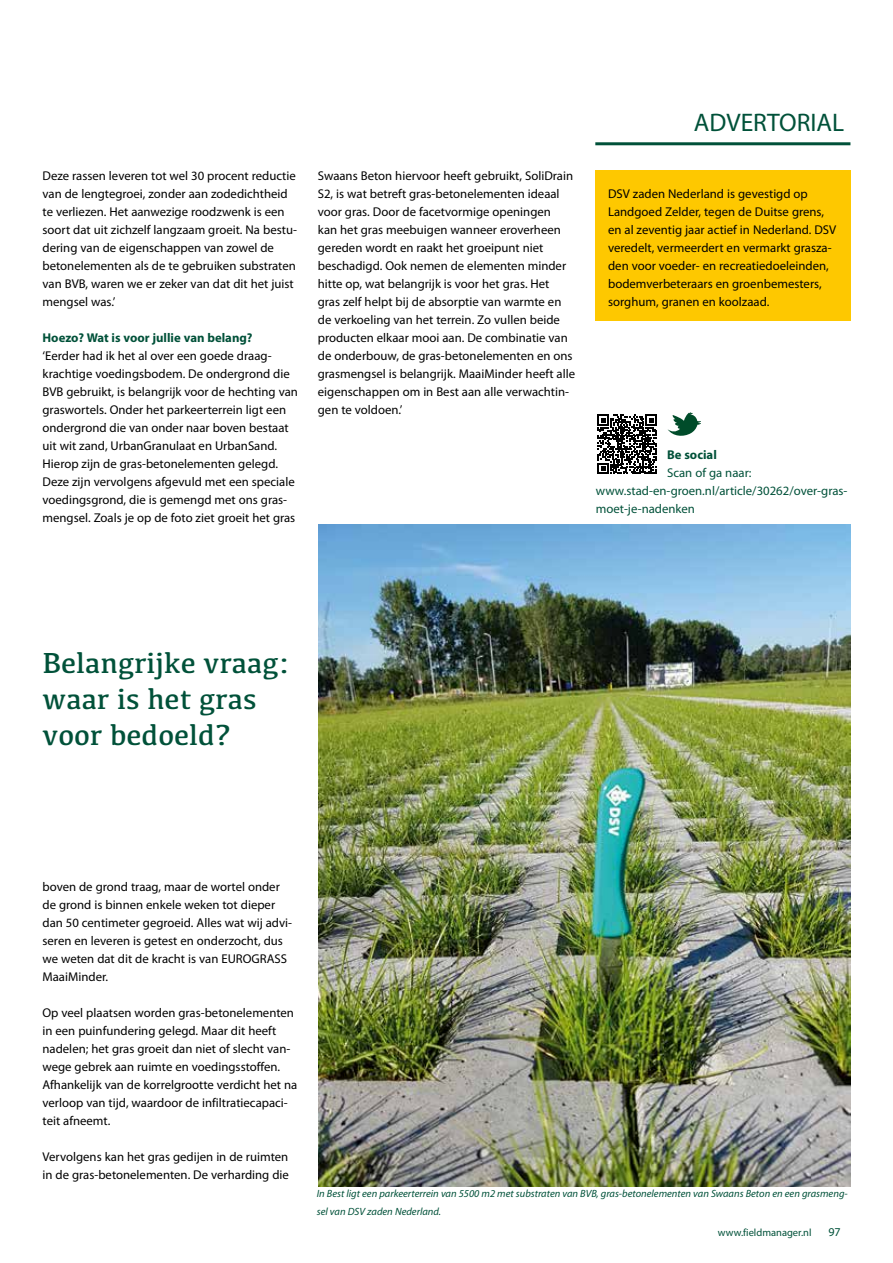
<style>
.page{position:relative;width:893px;height:1263px;background:#fff}
.page>*{position:absolute;margin:0;border:0;box-sizing:border-box;transform-origin:0 0}
.t1{font:30px/36px "Kefa";color:#005139}
.t2{font:25.5px "Myriad Pro";color:#005139}
.t3{font:12.75px/18px "Myriad Pro";color:#000}
.t4{font:12.75px/18px "Myriad Pro";color:#005139}
.t5{font:700 12.75px "Myriad Pro";color:#005139}
.t6{font:12px "Myriad Pro";color:#005139}
.t7{font:italic 10.5px/18px "Myriad Pro";color:#005139}
.t8{font:10.5px "Myriad Pro";color:#005139}
</style>
<div class="page">
<hr style="left:595px;top:142px;width:255px;height:3px;background:#005139">
<div style="left:595px;top:170px;width:255px;height:151px;background:#fec800"></div>
<img style="left:319px;top:524px;width:532px;height:662px">
<svg style="left:597px;top:415px;width:60px;height:59px"></svg>
<svg style="left:668px;top:412px;width:32px;height:24px"></svg>
<p class="t3" style="left:43px;top:167px;width:256px">Deze rassen leveren tot wel 30 procent reductie van de lengtegroei, zonder aan zodedichtheid te verliezen. Het aanwezige roodzwenk is een soort dat uit zichzelf langzaam groeit. Na bestu&shy;dering van de eigenschappen van zowel de betonelementen als de te gebruiken substraten van BVB, waren we er zeker van dat dit het juist mengsel was.’</p>
<p class="t5" style="left:43px;top:329px;width:212px">Hoezo? Wat is voor jullie van belang?</p>
<p class="t3" style="left:43px;top:347px;width:257px">‘Eerder had ik het al over een goede draag&shy;krachtige voedingsbodem. De ondergrond die BVB gebruikt, is belangrijk voor de hechting van graswortels. Onder het parkeerterrein ligt een ondergrond die van onder naar boven bestaat uit wit zand, UrbanGranulaat en UrbanSand.<br>Hierop zijn de gras-betonelementen gelegd.<br>Deze zijn vervolgens afgevuld met een speciale voedingsgrond, die is gemengd met ons gras&shy;mengsel. Zoals je op de foto ziet groeit het gras</p>
<p class="t3" style="left:318px;top:167px;width:259px">Swaans Beton hiervoor heeft gebruikt, SoliDrain S2, is wat betreft gras-betonelementen ideaal voor gras. Door de facetvormige openingen<br>kan het gras meebuigen wanneer eroverheen gereden wordt en raakt het groeipunt niet beschadigd. Ook nemen de elementen minder hitte op, wat belangrijk is voor het gras. Het<br>gras zelf helpt bij de absorptie van warmte en de verkoeling van het terrein. Zo vullen beide producten elkaar mooi aan. De combinatie van de onderbouw, de gras-betonelementen en ons grasmengsel is belangrijk. MaaiMinder heeft alle eigenschappen om in Best aan alle verwachtin&shy;gen te voldoen.’</p>
<h2 class="t2" style="left:694px;top:107px;width:152px">ADVERTORIAL</h2>
<p class="t3" style="left:608px;top:185px;width:230px">DSV zaden Nederland is gevestigd op Landgoed Zelder, tegen de Duitse grens, en al zeventig jaar actief in Nederland. DSV veredelt, vermeerdert en vermarkt grasza&shy;den voor voeder- en recreatiedoeleinden, bodemverbeteraars en groenbemesters, sorghum, granen en koolzaad.</p>
<p class="t5" style="left:667px;top:446px;width:51px">Be social</p>
<p class="t4" style="left:596px;top:464px;width:253px;text-indent:71px">Scan of ga naar: www.stad-en-groen.nl/article/30262/over-gras&shy;moet-je-nadenken</p>
<h1 class="t1" style="left:43px;top:644px;width:249px">Belangrijke vraag: waar is het gras voor bedoeld?</h1>
<p class="t3" style="left:43px;top:878px;width:251px">boven de grond traag, maar de wortel onder de grond is binnen enkele weken tot dieper dan 50 centimeter gegroeid. Alles wat wij advi&shy;seren en leveren is getest en onderzocht, dus we weten dat dit de kracht is van EUROGRASS MaaiMinder.</p>
<p class="t3" style="left:43px;top:1004px;width:256px">Op veel plaatsen worden gras-betonelementen in een puinfundering gelegd. Maar dit heeft nadelen; het gras groeit dan niet of slecht van&shy;wege gebrek aan ruimte en voedingsstoffen.<br>Afhankelijk van de korrelgrootte verdicht het na verloop van tijd, waardoor de infiltratiecapaci&shy;teit afneemt.</p>
<p class="t3" style="left:43px;top:1148px;width:248px">Vervolgens kan het gras gedijen in de ruimten in de gras-betonelementen. De verharding die</p>
<p class="t7" style="left:317px;top:1184px;width:532px">In Best ligt een parkeerterrein van 5500 m2 met substraten van BVB, gras-betonelementen van Swaans Beton en een grasmeng&shy;sel van DSV zaden Nederland.</p>
<p class="t8" style="left:718px;top:1226px;width:95px">www.fieldmanager.nl</p>
<p class="t6" style="left:828px;top:1224px;width:14px">97</p>
</div>
